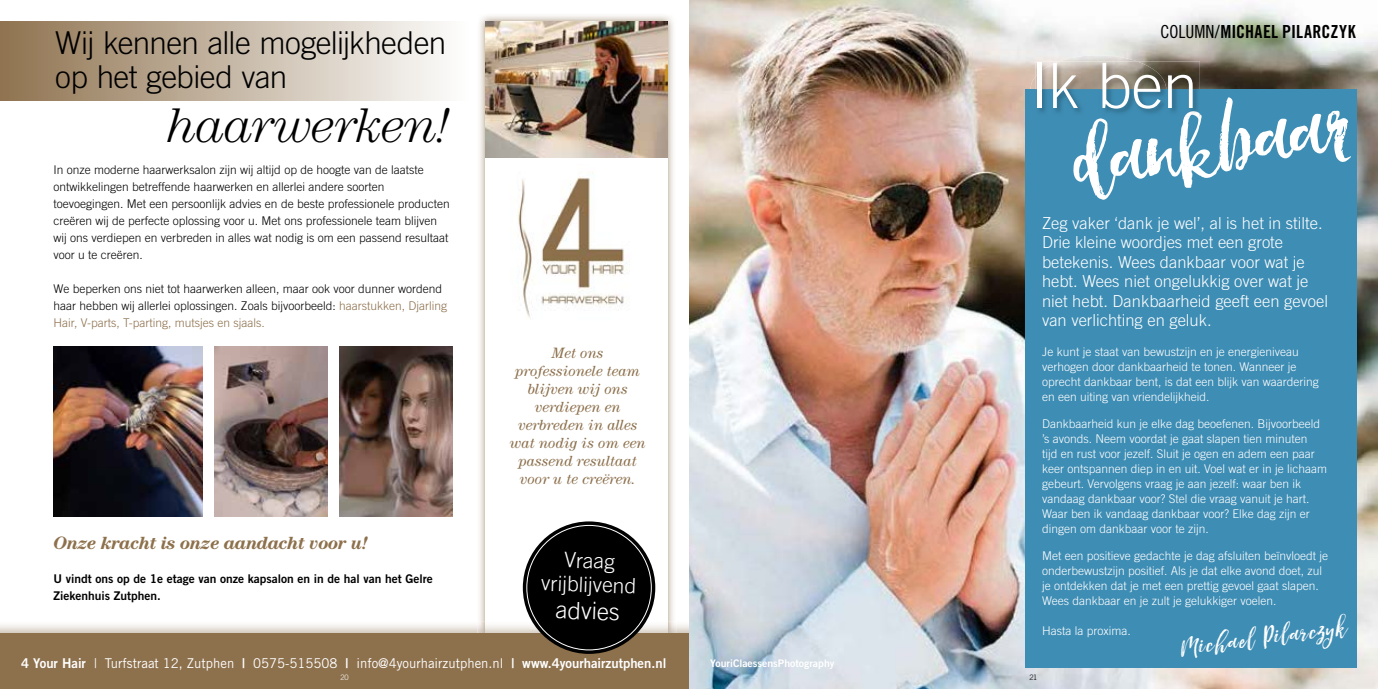
<style>
.page{position:relative;width:1378px;height:689px;background:#fff}
.page>*{position:absolute;margin:0;border:0;box-sizing:border-box;transform-origin:0 0}
.t1{font:138.75px "Hello Sunshine";color:#fff}
.t2{font:300 62.7px "Trade Gothic LT Std";color:#fff}
.t3{font:italic 300 49.65px "Century LT";letter-spacing:-.02em;color:#000}
.t4{font:italic 34.5px "Hello Sunshine";color:#fff}
.t5{font:300 31.5px/34.5px "Trade Gothic LT Std";letter-spacing:-.02em;color:#000}
.t6{font:300 24px "Trade Gothic LT Std";color:#fff}
.t7{font:300 21.15px/24px "Trade Gothic LT Std";color:#fff;text-align:center}
.t8{font:italic 700 18px "Century LT";letter-spacing:-.03em;color:#8d704c}
.t9{font:18px "Trade Gothic LT Std Bd Cn 20";letter-spacing:.01em;color:#000}
.t10{font:300 16.5px/19.5px "Trade Gothic LT Std";color:#fff}
.t11{font:italic 15px/18px "Century LT";color:#8d704c;text-align:center}
.t12{font:13.5px "Trade Gothic LT Std";color:#fff}
.t13{font:300 12px/15px "Trade Gothic LT Std";color:#fff}
.t14{font:300 12px/17px "Trade Gothic LT Std";color:#000}
.t15{font:12px/17px "Trade Gothic LT Std Bd 2";color:#000}
.t16{font:10.5px "Trade Gothic LT Std Bd 2";color:#fff}
.t17{font:300 7.5px "Trade Gothic LT Std";color:#fff}
.t18{font:300 7.5px "Trade Gothic LT Std";color:#000}
.s1{color:#8d704c}
.s2{font-family:"Trade Gothic LT Std Bd 2"}
.s3{font-family:"Trade Gothic LT Std Cn 18"}
</style>
<div class="page">
<img style="left:689px;top:0;width:689px;height:689px">
<img style="left:1030px;top:55px;width:107px;height:34px">
<div style="left:1025px;top:89px;width:332px;height:579px;background:#3e8db4"></div>
<img style="left:1035px;top:61px;width:165px;height:52px">
<img style="left:1035px;top:61px;width:131px;height:28px">
<img style="left:1095px;top:101px;width:105px;height:15px">
<img style="left:480px;top:16px;width:193px;height:605px">
<div style="left:486px;top:21px;width:182px;height:613px;background:#fff"></div>
<img style="left:340px;top:347px;width:113px;height:170px">
<img style="left:0;top:621px;width:689px;height:13px">
<img style="left:486px;top:621px;width:182px;height:13px">
<div style="left:0;top:634px;width:689px;height:55px;background:#8d704c"></div>
<img style="left:518px;top:172px;width:112px;height:146px">
<div style="left:523px;top:521px;width:132px;height:133px;background:#000;border-radius:50%"></div>
<img style="left:54px;top:347px;width:148px;height:170px">
<img style="left:214px;top:347px;width:113px;height:170px">
<div style="left:0;top:21px;width:469px;height:79px;background:linear-gradient(to right,#907350,#fefefe)"></div>
<img style="left:486px;top:21px;width:182px;height:136px">
<h3 class="t5" style="left:55px;top:25px;width:392px">Wij kennen alle mogelijkheden op het gebied van</h3>
<h3 class="t3" style="left:167px;top:97px;width:286px">haarwerken!</h3>
<p class="t14" style="left:54px;top:161px;width:398px">In onze moderne haarwerksalon zijn wij altijd op de hoogte van de laatste ontwikkelingen betreffende haarwerken en allerlei andere soorten toevoegingen. Met een persoonlijk advies en de beste professionele producten creëren wij de perfecte oplossing voor u. Met ons professionele team blijven wij ons verdiepen en verbreden in alles wat nodig is om een passend resultaat voor u te creëren.</p>
<p class="t14" style="left:54px;top:280px;width:395px">We beperken ons niet tot haarwerken alleen, maar ook voor dunner wordend haar hebben wij allerlei oplossingen. Zoals bijvoorbeeld: <span class="s1">haarstukken, Djarling<br>Hair, V-parts, T-parting, mutsjes en sjaals.</span></p>
<h3 class="t8" style="left:54px;top:532px;width:316px">Onze kracht is onze aandacht voor u!</h3>
<p class="t15" style="left:54px;top:570px;width:381px">U vindt ons op de 1e etage van onze kapsalon en in de hal van het Gelre<br>Ziekenhuis Zutphen.</p>
<p class="t11" style="left:510px;top:343px;width:137px">Met ons professionele team blijven wij ons verdiepen en verbreden in alles wat nodig is om een passend resultaat voor u te creëren.</p>
<h3 class="t7" style="left:542px;top:546px;width:97px;rotate:2deg">Vraag vrijblijvend</h3>
<h3 class="t6" style="left:556px;top:595px;width:66px;rotate:2deg">advies</h3>
<p class="t12" style="left:21px;top:655px;width:646px"><span class="s2">4 Your Hair</span> | Turfstraat 12, Zutphen <span class="s2">|</span> 0575-515508 <span class="s2">|</span> info@4yourhairzutphen.nl <span class="s2">| www.4yourhairzutphen.nl</span></p>
<p class="t16" style="left:710px;top:657px;width:126px">YouriClaessensPhotography</p>
<h3 class="t9" style="left:1160px;top:21px;width:197px"><span class="s3">COLUMN/</span>MICHAEL PILARCZYK</h3>
<h2 class="t2" style="left:1030px;top:48px;width:169px">Ik ben</h2>
<h1 class="t1" style="left:1061px;top:80px;width:286px;rotate:-8deg">dankbaar</h1>
<h3 class="t10" style="left:1042px;top:213px;width:288px">Zeg vaker ‘dank je wel’, al is het in stilte.<br>Drie kleine woordjes met een grote betekenis. Wees dankbaar voor wat je hebt. Wees niet ongelukkig over wat je niet hebt. Dankbaarheid geeft een gevoel van verlichting en geluk.</h3>
<p class="t13" style="left:1042px;top:344px;width:278px">Je kunt je staat van bewustzijn en je energieniveau verhogen door dankbaarheid te tonen. Wanneer je oprecht dankbaar bent, is dat een blijk van waardering en een uiting van vriendelijkheid.</p>
<p class="t13" style="left:1042px;top:416px;width:287px">Dankbaarheid kun je elke dag beoefenen. Bijvoorbeeld ’s avonds. Neem voordat je gaat slapen tien minuten<br>tijd en rust voor jezelf. Sluit je ogen en adem een paar keer ontspannen diep in en uit. Voel wat er in je lichaam gebeurt. Vervolgens vraag je aan jezelf: waar ben ik vandaag dankbaar voor? Stel die vraag vanuit je hart.<br>Waar ben ik vandaag dankbaar voor? Elke dag zijn er dingen om dankbaar voor te zijn.</p>
<p class="t13" style="left:1042px;top:548px;width:288px">Met een positieve gedachte je dag afsluiten beïnvloedt je onderbewustzijn positief. Als je dat elke avond doet, zul je ontdekken dat je met een prettig gevoel gaat slapen.<br>Wees dankbaar en je zult je gelukkiger voelen.</p>
<p class="t13" style="left:1042px;top:623px;width:90px">Hasta la proxima.</p>
<h3 class="t4" style="left:1177px;top:627px;width:168px;rotate:-7deg">Michael Pilarczyk</h3>
<p class="t17" style="left:340px;top:672px;width:10px">20</p>
<p class="t18" style="left:1029px;top:672px;width:9px">21</p>
</div>
